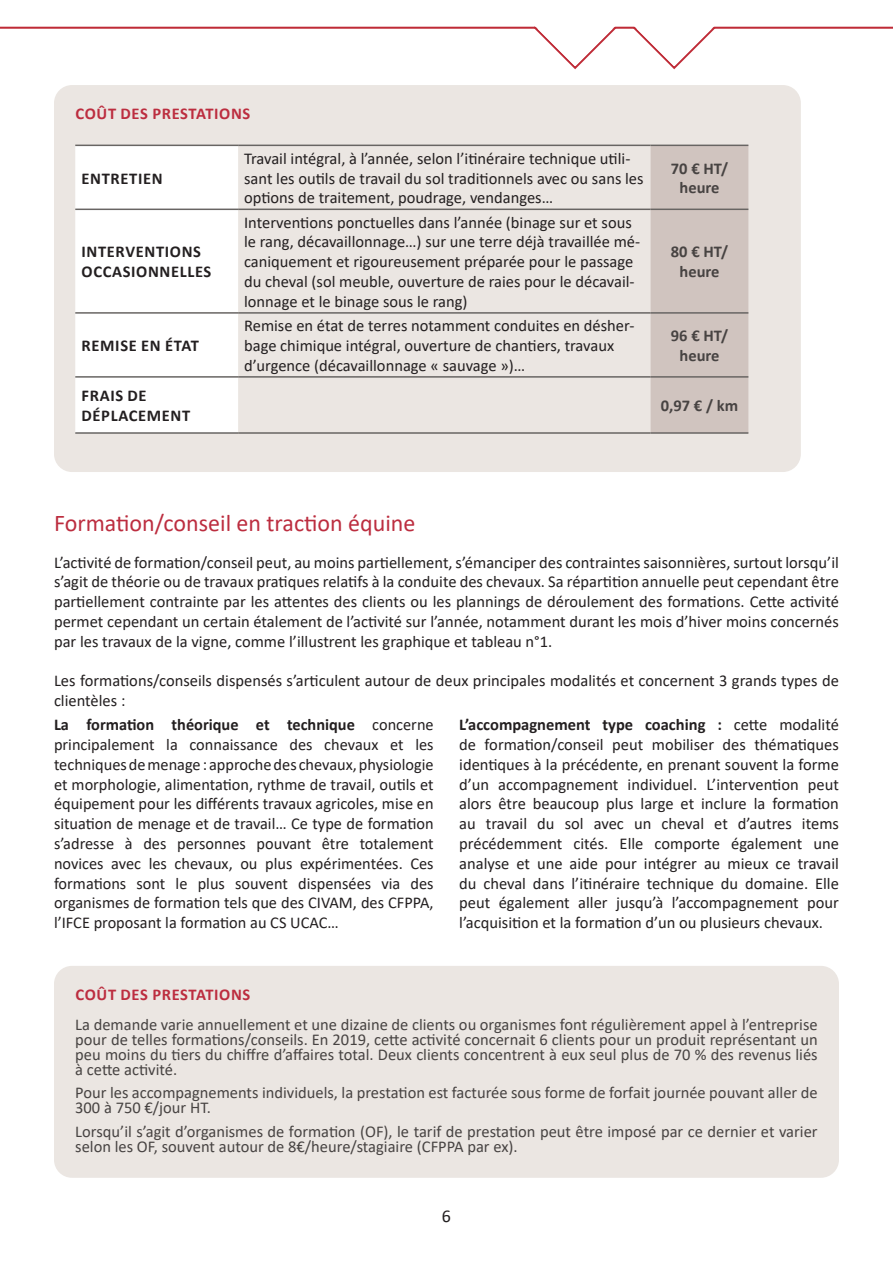
<style>
.page{position:relative;width:893px;height:1263px;background:#fff}
.page>*{position:absolute;margin:0;border:0;box-sizing:border-box;transform-origin:0 0}
.t1{font:24px "Calibri";color:#bc2d3f}
.t2{font:18px "Calibri";color:#231f20}
.t3{font:16.5px/19.8px "Calibri";color:#231f20}
.t4{font:16.5px/15px "Calibri";color:#474342}
.t5{font:700 16.5px/19.8px "Calibri";letter-spacing:.04em;color:#231f20}
.t6{font:700 16.5px/19.8px "Calibri";color:#474342;text-align:center}
.t7{font:700 16.5px "Calibri";letter-spacing:.04em;color:#bc2d3f}
.s1{font-weight:700}
</style>
<div class="page">
<hr style="left:0;top:27px;width:893px;height:2px;background:#bf2b37">
<svg style="left:532px;top:26px;width:185px;height:43px"></svg>
<div style="left:54px;top:85px;width:747px;height:387px;background:#ebe6e2;border-radius:18px"></div>
<div style="left:75px;top:146px;width:163px;height:286px;background:#fff"></div>
<div style="left:651px;top:146px;width:97px;height:286px;background:#d0c4bf"></div>
<hr style="left:75px;top:145px;width:163px;height:1px;background:#686563">
<hr style="left:238px;top:145px;width:413px;height:1px;background:#686563">
<hr style="left:651px;top:145px;width:97px;height:1px;background:#686563">
<hr style="left:75px;top:209px;width:163px;height:1px;background:#686563">
<hr style="left:238px;top:209px;width:413px;height:1px;background:#686563">
<hr style="left:651px;top:209px;width:97px;height:1px;background:#686563">
<hr style="left:75px;top:312px;width:163px;height:2px;background:#686563">
<hr style="left:238px;top:312px;width:413px;height:2px;background:#686563">
<hr style="left:651px;top:312px;width:97px;height:2px;background:#686563">
<hr style="left:75px;top:376px;width:163px;height:2px;background:#686563">
<hr style="left:238px;top:376px;width:413px;height:2px;background:#686563">
<hr style="left:651px;top:376px;width:97px;height:2px;background:#686563">
<hr style="left:75px;top:432px;width:163px;height:2px;background:#686563">
<hr style="left:238px;top:432px;width:413px;height:2px;background:#686563">
<hr style="left:651px;top:432px;width:97px;height:2px;background:#686563">
<div style="left:54px;top:966px;width:785px;height:212px;background:#ebe6e2;border-radius:18px"></div>
<p class="t7" style="left:76px;top:102px;width:176px">COÛT DES PRESTATIONS</p>
<p class="t5" style="left:82px;top:168px;width:83px">ENTRETIEN</p>
<p class="t5" style="left:82px;top:242px;width:131px">INTERVENTIONS<br>OCCASIONNELLES</p>
<p class="t5" style="left:82px;top:335px;width:119px">REMISE EN ÉTAT</p>
<p class="t3" style="left:244px;top:148px;width:401px">Travail intégral, à l’année, selon l’itinéraire technique utili&shy;sant les outils de travail du sol traditionnels avec ou sans les options de traitement, poudrage, vendanges…</p>
<p class="t6" style="left:671px;top:158px;width:59px">70 € HT/ heure</p>
<p class="t3" style="left:244px;top:212px;width:398px">Interventions ponctuelles dans l’année (binage sur et sous le rang, décavaillonnage…) sur une terre déjà travaillée mé&shy;caniquement et rigoureusement préparée pour le passage du cheval (sol meuble, ouverture de raies pour le décavail&shy;lonnage et le binage sous le rang)</p>
<p class="t6" style="left:671px;top:242px;width:59px">80 € HT/ heure</p>
<p class="t3" style="left:244px;top:315px;width:392px">Remise en état de terres notamment conduites en désher&shy;bage chimique intégral, ouverture de chantiers, travaux d’urgence (décavaillonnage « sauvage »)…</p>
<p class="t6" style="left:671px;top:326px;width:59px">96 € HT/ heure</p>
<p class="t5" style="left:82px;top:386px;width:110px">FRAIS DE<br>DÉPLACEMENT</p>
<p class="t6" style="left:661px;top:395px;width:79px">0,97 € / km</p>
<p class="t1" style="left:54px;top:506px;width:363px">Formation/conseil en traction équine</p>
<p class="t3" style="left:54px;top:552px;width:786px;text-align:justify">L’activité de formation/conseil peut, au moins partiellement, s’émanciper des contraintes saisonnières, surtout lorsqu’il s’agit de théorie ou de travaux pratiques relatifs à la conduite des chevaux. Sa répartition annuelle peut cependant être partiellement contrainte par les attentes des clients ou les plannings de déroulement des formations. Cette activité permet cependant un certain étalement de l’activité sur l’année, notamment durant les mois d’hiver moins concernés par les travaux de la vigne, comme l’illustrent les graphique et tableau n°1.</p>
<p class="t3" style="left:54px;top:671px;width:786px">Les formations/conseils dispensés s’articulent autour de deux principales modalités et concernent 3 grands types de clientèles :</p>
<p class="t3" style="left:54px;top:714px;width:381px;text-align:justify"><span class="s1">La formation théorique et technique</span> concerne principalement la connaissance des chevaux et les techniques de menage : approche des chevaux, physiologie et morphologie, alimentation, rythme de travail, outils et équipement pour les différents travaux agricoles, mise en situation de menage et de travail… Ce type de formation s’adresse à des personnes pouvant être totalement novices avec les chevaux, ou plus expérimentées. Ces formations sont le plus souvent dispensées via des organismes de formation tels que des CIVAM, des CFPPA, l’IFCE proposant la formation au CS UCAC…</p>
<p class="t3" style="left:459px;top:714px;width:381px;text-align:justify"><span class="s1">L’accompagnement type coaching :</span> cette modalité de formation/conseil peut mobiliser des thématiques identiques à la précédente, en prenant souvent la forme d’un accompagnement individuel. L’intervention peut alors être beaucoup plus large et inclure la formation au travail du sol avec un cheval et d’autres items précédemment cités. Elle comporte également une analyse et une aide pour intégrer au mieux ce travail du cheval dans l’itinéraire technique du domaine. Elle peut également aller jusqu’à l’accompagnement pour l’acquisition et la formation d’un ou plusieurs chevaux.</p>
<p class="t7" style="left:76px;top:982px;width:176px">COÛT DES PRESTATIONS</p>
<p class="t4" style="left:75px;top:1016px;width:744px;text-align:justify">La demande varie annuellement et une dizaine de clients ou organismes font régulièrement appel à l’entreprise pour de telles formations/conseils. En 2019, cette activité concernait 6 clients pour un produit représentant un peu moins du tiers du chiffre d’affaires total. Deux clients concentrent à eux seul plus de 70 % des revenus liés à cette activité.</p>
<p class="t4" style="left:75px;top:1085px;width:744px">Pour les accompagnements individuels, la prestation est facturée sous forme de forfait journée pouvant aller de<br>300 à 750 €/jour HT.</p>
<p class="t4" style="left:75px;top:1123px;width:744px">Lorsqu’il s’agit d’organismes de formation (OF), le tarif de prestation peut être imposé par ce dernier et varier selon les OF, souvent autour de 8€/heure/stagiaire (CFPPA par ex).</p>
<p class="t2" style="left:442px;top:1204px;width:11px">6</p>
</div>
